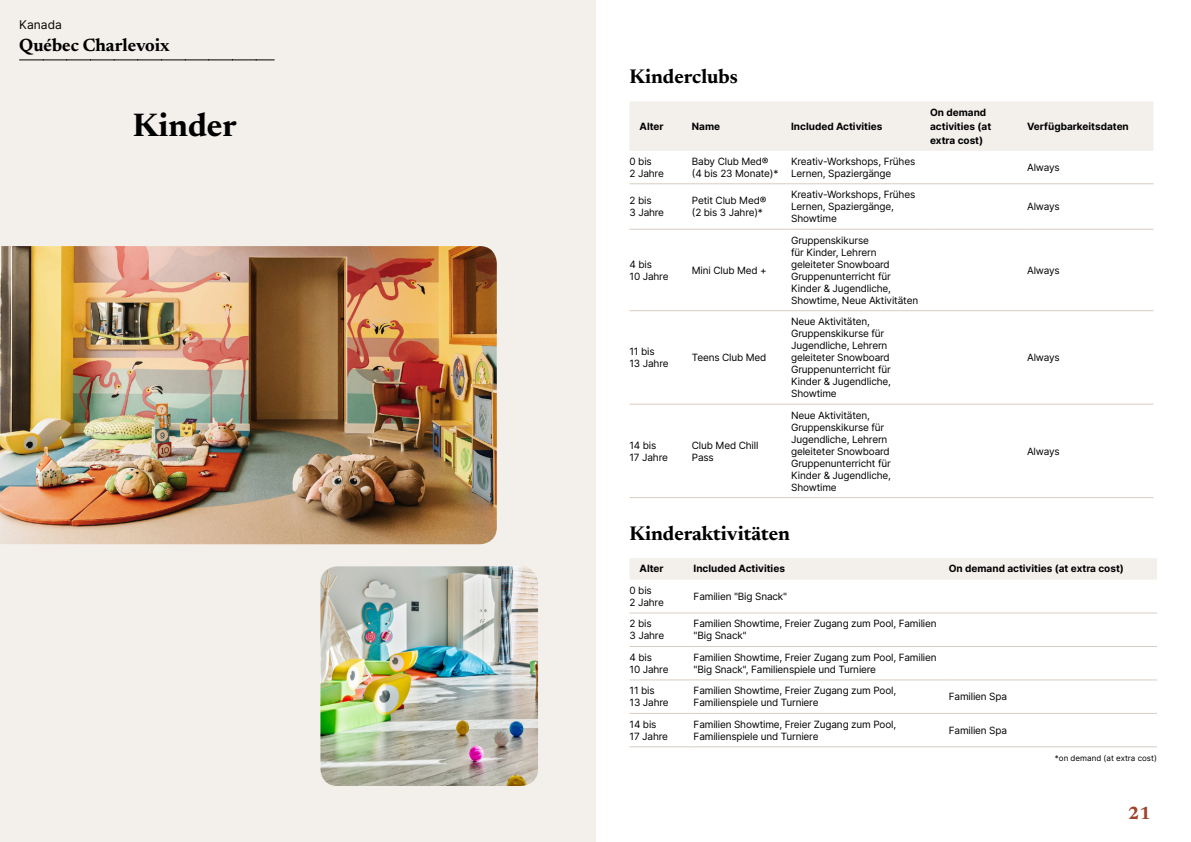
<style>
.page{position:relative;width:1191px;height:842px;background:#fff}
.page>*{position:absolute;margin:0;border:0;box-sizing:border-box;transform-origin:0 0}
.t1{font:700 33px "Newsreader 24 pt";color:#000}
.t2{font:700 20px "Newsreader 24 pt";color:#000}
.t3{font:700 18px "Newsreader 24 pt";color:#000}
.t4{font:700 18px "Newsreader 24 pt";color:#9d432c}
.t5{font:12px "Inter";color:#000}
.t6{font:10px/12px "Inter";letter-spacing:-.015em;color:#000}
.t7{font:700 10px/14px "Inter";color:#000}
.t8{font:8px "Inter";color:#000}
</style>
<div class="page">
<div style="left:0;top:0;width:595px;height:842px;background:#f3f0ec"></div>
<img style="left:0;top:246px;width:497px;height:298px">
<img style="left:320px;top:566px;width:218px;height:220px">
<svg style="left:20px;top:60px;width:254px;height:1px"></svg>
<div style="left:630px;top:101px;width:523px;height:50px;background:#f3f0ec"></div>
<hr style="left:629px;top:183px;width:63px;height:1px;background:#d7cdc1">
<hr style="left:692px;top:183px;width:99px;height:1px;background:#d7cdc1">
<hr style="left:791px;top:183px;width:139px;height:1px;background:#d7cdc1">
<hr style="left:930px;top:183px;width:97px;height:1px;background:#d7cdc1">
<hr style="left:1027px;top:183px;width:126px;height:1px;background:#d7cdc1">
<hr style="left:629px;top:229px;width:63px;height:1px;background:#d7cdc1">
<hr style="left:692px;top:229px;width:99px;height:1px;background:#d7cdc1">
<hr style="left:791px;top:229px;width:139px;height:1px;background:#d7cdc1">
<hr style="left:930px;top:229px;width:97px;height:1px;background:#d7cdc1">
<hr style="left:1027px;top:229px;width:126px;height:1px;background:#d7cdc1">
<hr style="left:629px;top:310px;width:63px;height:1px;background:#d7cdc1">
<hr style="left:692px;top:310px;width:99px;height:1px;background:#d7cdc1">
<hr style="left:791px;top:310px;width:139px;height:1px;background:#d7cdc1">
<hr style="left:930px;top:310px;width:97px;height:1px;background:#d7cdc1">
<hr style="left:1027px;top:310px;width:126px;height:1px;background:#d7cdc1">
<hr style="left:629px;top:404px;width:63px;height:1px;background:#d7cdc1">
<hr style="left:692px;top:404px;width:99px;height:1px;background:#d7cdc1">
<hr style="left:791px;top:404px;width:139px;height:1px;background:#d7cdc1">
<hr style="left:930px;top:404px;width:97px;height:1px;background:#d7cdc1">
<hr style="left:1027px;top:404px;width:126px;height:1px;background:#d7cdc1">
<hr style="left:629px;top:497px;width:63px;height:1px;background:#d7cdc1">
<hr style="left:692px;top:497px;width:99px;height:1px;background:#d7cdc1">
<hr style="left:791px;top:497px;width:139px;height:1px;background:#d7cdc1">
<hr style="left:930px;top:497px;width:97px;height:1px;background:#d7cdc1">
<hr style="left:1027px;top:497px;width:126px;height:1px;background:#d7cdc1">
<div style="left:630px;top:558px;width:527px;height:22px;background:#f3f0ec"></div>
<hr style="left:629px;top:612px;width:64px;height:1px;background:#d7cdc1">
<hr style="left:693px;top:612px;width:255px;height:1px;background:#d7cdc1">
<hr style="left:948px;top:612px;width:209px;height:1px;background:#d7cdc1">
<hr style="left:629px;top:646px;width:64px;height:1px;background:#d7cdc1">
<hr style="left:693px;top:646px;width:255px;height:1px;background:#d7cdc1">
<hr style="left:948px;top:646px;width:209px;height:1px;background:#d7cdc1">
<hr style="left:629px;top:679px;width:64px;height:1px;background:#d7cdc1">
<hr style="left:693px;top:679px;width:255px;height:1px;background:#d7cdc1">
<hr style="left:948px;top:679px;width:209px;height:1px;background:#d7cdc1">
<hr style="left:629px;top:713px;width:64px;height:1px;background:#d7cdc1">
<hr style="left:693px;top:713px;width:255px;height:1px;background:#d7cdc1">
<hr style="left:948px;top:713px;width:209px;height:1px;background:#d7cdc1">
<hr style="left:629px;top:746px;width:64px;height:1px;background:#d7cdc1">
<hr style="left:693px;top:746px;width:255px;height:1px;background:#d7cdc1">
<hr style="left:948px;top:746px;width:209px;height:1px;background:#d7cdc1">
<p class="t5" style="left:19px;top:15px;width:44px">Kanada</p>
<h3 class="t3" style="left:19px;top:32px;width:152px">Québec Charlevoix</h3>
<h1 class="t1" style="left:133px;top:101px;width:105px">Kinder</h1>
<h2 class="t2" style="left:629px;top:62px;width:110px">Kinderclubs</h2>
<p class="t7" style="left:639px;top:119px;width:26px">Alter</p>
<p class="t7" style="left:692px;top:119px;width:30px">Name</p>
<p class="t7" style="left:791px;top:119px;width:93px">Included Activities</p>
<p class="t7" style="left:930px;top:105px;width:63px">On demand activities (at extra cost)</p>
<p class="t7" style="left:1027px;top:119px;width:103px">Verfügbarkeitsdaten</p>
<p class="t6" style="left:629px;top:155px;width:36px">0 bis<br>2 Jahre</p>
<p class="t6" style="left:692px;top:155px;width:88px">Baby Club Med® (4 bis 23 Monate)*</p>
<p class="t6" style="left:791px;top:155px;width:126px">Kreativ-Workshops, Frühes<br>Lernen, Spaziergänge</p>
<p class="t6" style="left:1027px;top:161px;width:34px">Always</p>
<p class="t6" style="left:629px;top:194px;width:36px">2 bis<br>3 Jahre</p>
<p class="t6" style="left:692px;top:194px;width:76px">Petit Club Med® (2 bis 3 Jahre)*</p>
<p class="t6" style="left:791px;top:188px;width:126px">Kreativ-Workshops, Frühes<br>Lernen, Spaziergänge,<br>Showtime</p>
<p class="t6" style="left:1027px;top:200px;width:34px">Always</p>
<p class="t6" style="left:629px;top:258px;width:41px">4 bis<br>10 Jahre</p>
<p class="t6" style="left:692px;top:264px;width:76px">Mini Club Med +</p>
<p class="t6" style="left:629px;top:345px;width:41px">11 bis<br>13 Jahre</p>
<p class="t6" style="left:692px;top:351px;width:76px">Teens Club Med</p>
<p class="t6" style="left:629px;top:439px;width:40px">14 bis<br>17 Jahre</p>
<p class="t6" style="left:692px;top:439px;width:68px">Club Med Chill<br>Pass</p>
<p class="t6" style="left:791px;top:234px;width:129px">Gruppenskikurse<br>für Kinder, Lehrern geleiteter Snowboard<br>Gruppenunterricht für<br>Kinder &amp; Jugendliche,<br>Showtime, Neue Aktivitäten</p>
<p class="t6" style="left:791px;top:315px;width:101px">Neue Aktivitäten,<br>Gruppenskikurse für<br>Jugendliche, Lehrern geleiteter Snowboard<br>Gruppenunterricht für<br>Kinder &amp; Jugendliche,<br>Showtime</p>
<p class="t6" style="left:791px;top:409px;width:101px">Neue Aktivitäten,<br>Gruppenskikurse für<br>Jugendliche, Lehrern geleiteter Snowboard<br>Gruppenunterricht für<br>Kinder &amp; Jugendliche,<br>Showtime</p>
<p class="t6" style="left:1027px;top:264px;width:34px">Always</p>
<p class="t6" style="left:1027px;top:351px;width:34px">Always</p>
<p class="t6" style="left:1027px;top:445px;width:34px">Always</p>
<h2 class="t2" style="left:629px;top:519px;width:162px">Kinderaktivitäten</h2>
<p class="t7" style="left:639px;top:562px;width:26px">Alter</p>
<p class="t7" style="left:693px;top:562px;width:93px">Included Activities</p>
<p class="t7" style="left:948px;top:562px;width:177px">On demand activities (at extra cost)</p>
<p class="t6" style="left:629px;top:584px;width:36px">0 bis<br>2 Jahre</p>
<p class="t6" style="left:693px;top:590px;width:95px">Familien "Big Snack"</p>
<p class="t6" style="left:629px;top:617px;width:36px">2 bis<br>3 Jahre</p>
<p class="t6" style="left:693px;top:617px;width:244px">Familien Showtime, Freier Zugang zum Pool, Familien "Big Snack"</p>
<p class="t6" style="left:629px;top:651px;width:41px">4 bis<br>10 Jahre</p>
<p class="t6" style="left:693px;top:651px;width:244px">Familien Showtime, Freier Zugang zum Pool, Familien "Big Snack", Familienspiele und Turniere</p>
<p class="t6" style="left:629px;top:684px;width:41px">11 bis<br>13 Jahre</p>
<p class="t6" style="left:693px;top:684px;width:204px">Familien Showtime, Freier Zugang zum Pool,<br>Familienspiele und Turniere</p>
<p class="t6" style="left:948px;top:690px;width:60px">Familien Spa</p>
<p class="t6" style="left:629px;top:718px;width:40px">14 bis<br>17 Jahre</p>
<p class="t6" style="left:693px;top:718px;width:204px">Familien Showtime, Freier Zugang zum Pool,<br>Familienspiele und Turniere</p>
<p class="t6" style="left:948px;top:724px;width:60px">Familien Spa</p>
<p class="t8" style="left:1055px;top:753px;width:104px">*on demand (at extra cost)</p>
<h3 class="t4" style="left:1128px;top:800px;width:24px">21</h3>
</div>
